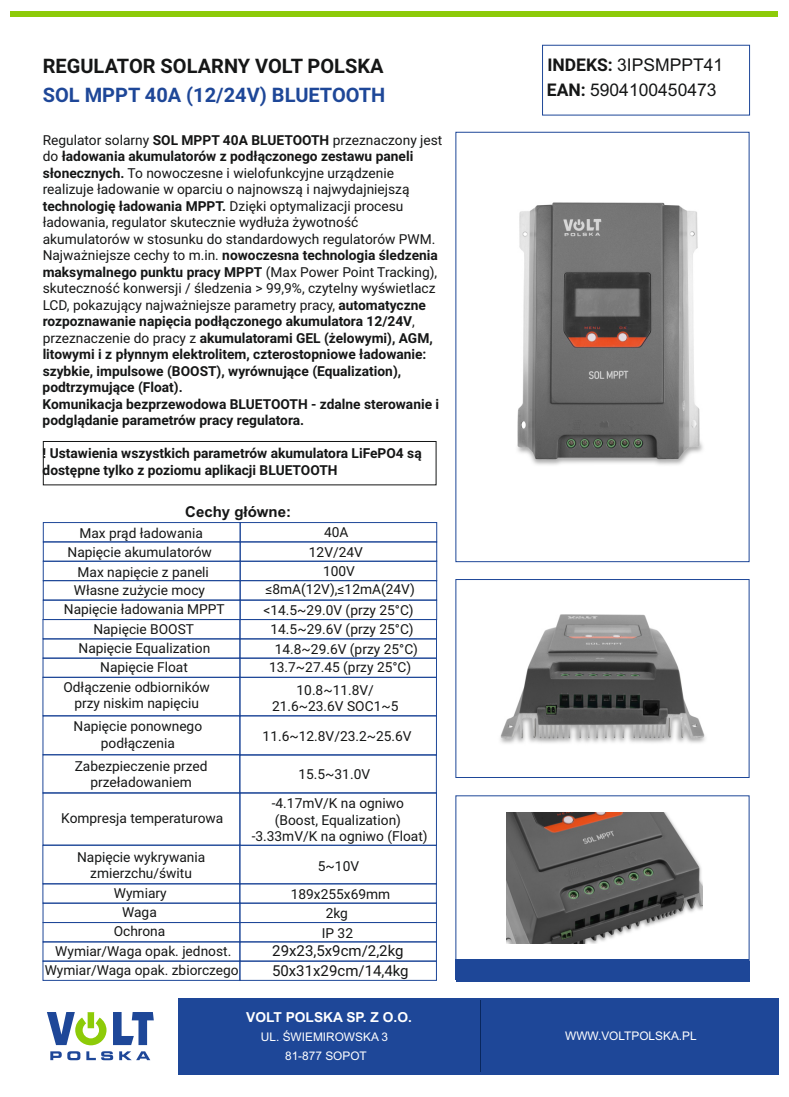
<style>
.page{position:relative;width:789px;height:1097px;background:#fff}
.page>*{position:absolute;margin:0;border:0;box-sizing:border-box;transform-origin:0 0}
.t1{font:700 20px "Roboto";color:#1e4798}
.t2{font:700 20px "Roboto";color:#151616}
.t3{font:17.5px/25.5px "Arial";color:#151616}
.t4{font:15px/19.5px "Roboto";color:#151616}
.t5{font:700 15px "Arial";color:#151616}
.t6{font:700 13.75px/16.5px "Roboto";color:#151616}
.t7{font:13.75px/16.5px "Roboto";color:#151616;text-align:center}
.t8{font:700 13.75px "Arial";color:#fff}
.t9{font:11.88px/18.6px "Arial";color:#fff;text-align:center}
.s1{font-weight:400}
.s2{font-family:"Roboto";font-weight:700}
</style>
<div class="page">
<div style="left:43px;top:599px;width:198px;height:21px;border:1px solid #1e4798"></div>
<div style="left:240px;top:599px;width:197px;height:21px;border:1px solid #1e4798"></div>
<div style="left:11px;top:11px;width:767px;height:6px;background:#8dcb08"></div>
<div style="left:178px;top:997px;width:600px;height:77px;background:#1e4798"></div>
<svg style="left:47px;top:1012px;width:59px;height:33px"></svg>
<svg style="left:113px;top:1012px;width:41px;height:32px"></svg>
<svg style="left:50px;top:1051px;width:30px;height:9px"></svg>
<svg style="left:86px;top:1051px;width:27px;height:9px"></svg>
<svg style="left:119px;top:1051px;width:31px;height:8px"></svg>
<div style="left:456px;top:961px;width:293px;height:20px;background:#1e4798"></div>
<div style="left:43px;top:522px;width:198px;height:20px;border:1px solid #1e4798"></div>
<div style="left:43px;top:541px;width:198px;height:20px;border:1px solid #1e4798"></div>
<div style="left:43px;top:560px;width:198px;height:21px;border:1px solid #1e4798"></div>
<div style="left:240px;top:522px;width:197px;height:20px;border:1px solid #1e4798"></div>
<div style="left:240px;top:541px;width:197px;height:20px;border:1px solid #1e4798"></div>
<div style="left:240px;top:560px;width:197px;height:21px;border:1px solid #1e4798"></div>
<div style="left:455px;top:132px;width:294px;height:430px;border:1px solid #1e4798"></div>
<div style="left:455px;top:795px;width:294px;height:184px;border:1px solid #1e4798"></div>
<div style="left:455px;top:579px;width:294px;height:198px;border:1px solid #1e4798"></div>
<div style="left:456px;top:958px;width:293px;height:20px;background:#1e4798"></div>
<div style="left:542px;top:45px;width:208px;height:70px;border:1px solid #1e4798"></div>
<div style="left:43px;top:619px;width:197px;height:20px;border:1px solid #1e4798"></div>
<div style="left:239px;top:619px;width:198px;height:20px;border:1px solid #1e4798"></div>
<div style="left:43px;top:638px;width:197px;height:20px;border:1px solid #1e4798"></div>
<div style="left:239px;top:638px;width:198px;height:20px;border:1px solid #1e4798"></div>
<div style="left:43px;top:657px;width:197px;height:20px;border:1px solid #1e4798"></div>
<div style="left:239px;top:657px;width:198px;height:20px;border:1px solid #1e4798"></div>
<div style="left:42px;top:676px;width:198px;height:40px;border:1px solid #1e4798"></div>
<div style="left:239px;top:676px;width:198px;height:40px;border:1px solid #1e4798"></div>
<div style="left:43px;top:715px;width:197px;height:40px;border:1px solid #1e4798"></div>
<div style="left:239px;top:715px;width:198px;height:40px;border:1px solid #1e4798"></div>
<div style="left:42px;top:844px;width:198px;height:40px;border:1px solid #1e4798"></div>
<div style="left:239px;top:844px;width:198px;height:40px;border:1px solid #1e4798"></div>
<div style="left:42px;top:883px;width:198px;height:20px;border:1px solid #1e4798"></div>
<div style="left:239px;top:883px;width:198px;height:20px;border:1px solid #1e4798"></div>
<div style="left:43px;top:792px;width:197px;height:53px;border:1px solid #1e4798"></div>
<div style="left:43px;top:902px;width:197px;height:20px;border:1px solid #1e4798"></div>
<div style="left:43px;top:921px;width:197px;height:21px;border:1px solid #1e4798"></div>
<div style="left:43px;top:941px;width:197px;height:20px;border:1px solid #1e4798"></div>
<div style="left:239px;top:902px;width:198px;height:20px;border:1px solid #1e4798"></div>
<div style="left:239px;top:921px;width:198px;height:21px;border:1px solid #1e4798"></div>
<div style="left:239px;top:941px;width:198px;height:20px;border:1px solid #1e4798"></div>
<div style="left:43px;top:960px;width:197px;height:20px;border:1px solid #1e4798"></div>
<div style="left:239px;top:960px;width:198px;height:20px;border:1px solid #1e4798"></div>
<div style="left:239px;top:792px;width:198px;height:53px;border:1px solid #1e4798"></div>
<img style="left:517px;top:202px;width:186px;height:263px">
<img style="left:506px;top:812px;width:196px;height:130px">
<img style="left:500px;top:614px;width:205px;height:130px">
<div style="left:43px;top:441px;width:393px;height:44px;border:1px solid #151616"></div>
<hr style="left:480px;top:1000px;width:1px;height:71px;background:#09275e">
<h1 class="t2" style="left:43px;top:58px;width:342px">REGULATOR SOLARNY VOLT POLSKA</h1>
<h1 class="t1" style="left:43px;top:87px;width:344px">SOL MPPT 40A (12/24V) BLUETOOTH</h1>
<p class="t6" style="left:43px;top:133px;width:401px"><span class="s1">Regulator solarny</span> SOL MPPT 40A BLUETOOTH <span class="s1">przeznaczony jest do</span> ładowania akumulatorów z podłączonego zestawu paneli słonecznych. <span class="s1">To nowoczesne i wielofunkcyjne urządzenie realizuje ładowanie w oparciu o najnowszą i najwydajniejszą </span>technologię ładowania MPPT. <span class="s1">Dzięki optymalizacji procesu ładowania, regulator skutecznie wydłuża żywotność akumulatorów w stosunku do standardowych regulatorów PWM.<br>Najważniejsze cechy to m.in.</span> nowoczesna technologia śledzenia maksymalnego punktu pracy MPPT <span class="s1">(Max Power Point Tracking), skuteczność konwersji / śledzenia &gt; 99,9%, czytelny wyświetlacz LCD, pokazujący najważniejsze parametry pracy,</span> automatyczne rozpoznawanie napięcia podłączonego akumulatora 12/24V<span class="s1">, przeznaczenie do pracy z</span> akumulatorami GEL (żelowymi), AGM, litowymi i z płynnym elektrolitem, czterostopniowe ładowanie: szybkie, impulsowe (BOOST), wyrównujące (Equalization), podtrzymujące (Float).<br>Komunikacja bezprzewodowa BLUETOOTH - zdalne sterowanie i podglądanie parametrów pracy regulatora.</p>
<p class="t6" style="left:43px;top:446px;width:380px">! Ustawienia wszystkich parametrów akumulatora LiFePO4 są dostępne tylko z poziomu aplikacji BLUETOOTH</p>
<p class="t5" style="left:185px;top:506px;width:107px">Cechy główne:</p>
<p class="t7" style="left:79px;top:526px;width:125px">Max prąd ładowania</p>
<p class="t7" style="left:78px;top:565px;width:133px">Max napięcie z paneli</p>
<p class="t7" style="left:324px;top:525px;width:26px">40A</p>
<p class="t7" style="left:68px;top:545px;width:146px">Napięcie akumulatorów</p>
<p class="t7" style="left:309px;top:543px;width:56px;line-height:19.4px">12V/24V<br>100V</p>
<p class="t7" style="left:74px;top:583px;width:133px">Własne zużycie mocy</p>
<p class="t7" style="left:265px;top:582px;width:151px">≤8mA(12V),≤12mA(24V)</p>
<p class="t7" style="left:64px;top:602px;width:162px">Napięcie ładowania MPPT</p>
<p class="t7" style="left:263px;top:603px;width:151px">&lt;14.5~29.0V (przy 25°C)</p>
<p class="t7" style="left:93px;top:622px;width:102px">Napięcie BOOST</p>
<p class="t7" style="left:270px;top:622px;width:144px">14.5~29.6V (przy 25°C)</p>
<p class="t7" style="left:79px;top:639px;width:133px;line-height:19px">Napięcie Equalization<br>Napięcie Float</p>
<p class="t7" style="left:269px;top:641px;width:150px;line-height:18.4px">14.8~29.6V (przy 25°C)<br>13.7~27.45 (przy 25°C)</p>
<p class="t7" style="left:272px;top:683px;width:128px">10.8~11.8V/<br>21.6~23.6V SOC1~5</p>
<p class="t7" style="left:263px;top:729px;width:151px">11.6~12.8V/23.2~25.6V</p>
<p class="t7" style="left:272px;top:760px;width:134px;line-height:29.4px">15.5~31.0V -4.17mV/K na ogniwo</p>
<p class="t7" style="left:252px;top:813px;width:177px">(Boost, Equalization) -3.33mV/K na ogniwo (Float)</p>
<p class="t7" style="left:291px;top:852px;width:101px;line-height:28.5px">5~10V<br>189x255x69mm</p>
<p class="t7" style="left:322px;top:926px;width:33px">IP 32</p>
<p class="t7" style="left:63px;top:680px;width:148px">Odłączenie odbiorników przy niskim napięciu</p>
<p class="t7" style="left:74px;top:719px;width:130px">Napięcie ponownego podłączenia</p>
<p class="t7" style="left:75px;top:759px;width:134px">Zabezpieczenie przed przeładowaniem</p>
<p class="t7" style="left:61px;top:811px;width:164px">Kompresja temperaturowa</p>
<p class="t7" style="left:77px;top:849px;width:130px">Napięcie wykrywania zmierzchu/świtu</p>
<p class="t7" style="left:122px;top:905px;width:36px">Waga</p>
<p class="t7" style="left:114px;top:886px;width:54px">Wymiary</p>
<p class="t7" style="left:114px;top:924px;width:53px">Ochrona</p>
<p class="t7" style="left:326px;top:906px;width:24px">2kg</p>
<p class="t4" style="left:272px;top:942px;width:138px">29x23,5x9cm/2,2kg<br>50x31x29cm/14,4kg</p>
<p class="t7" style="left:45px;top:942px;width:195px;line-height:19.5px">Wymiar/Waga opak. jednost.<br>Wymiar/Waga opak. zbiorczego</p>
<p class="t3" style="left:547px;top:53px;width:178px"><span class="s2">INDEKS:</span> 3IPSMPPT41<br><span class="s2">EAN:</span> 5904100450473</p>
<p class="t8" style="left:246px;top:1012px;width:167px">VOLT POLSKA SP. Z O.O.</p>
<p class="t9" style="left:261px;top:1028px;width:129px">UL. ŚWIEMIROWSKA 3<br>81-877 SOPOT</p>
<p class="t9" style="left:565px;top:1027px;width:133px">WWW.VOLTPOLSKA.PL</p>
</div>
